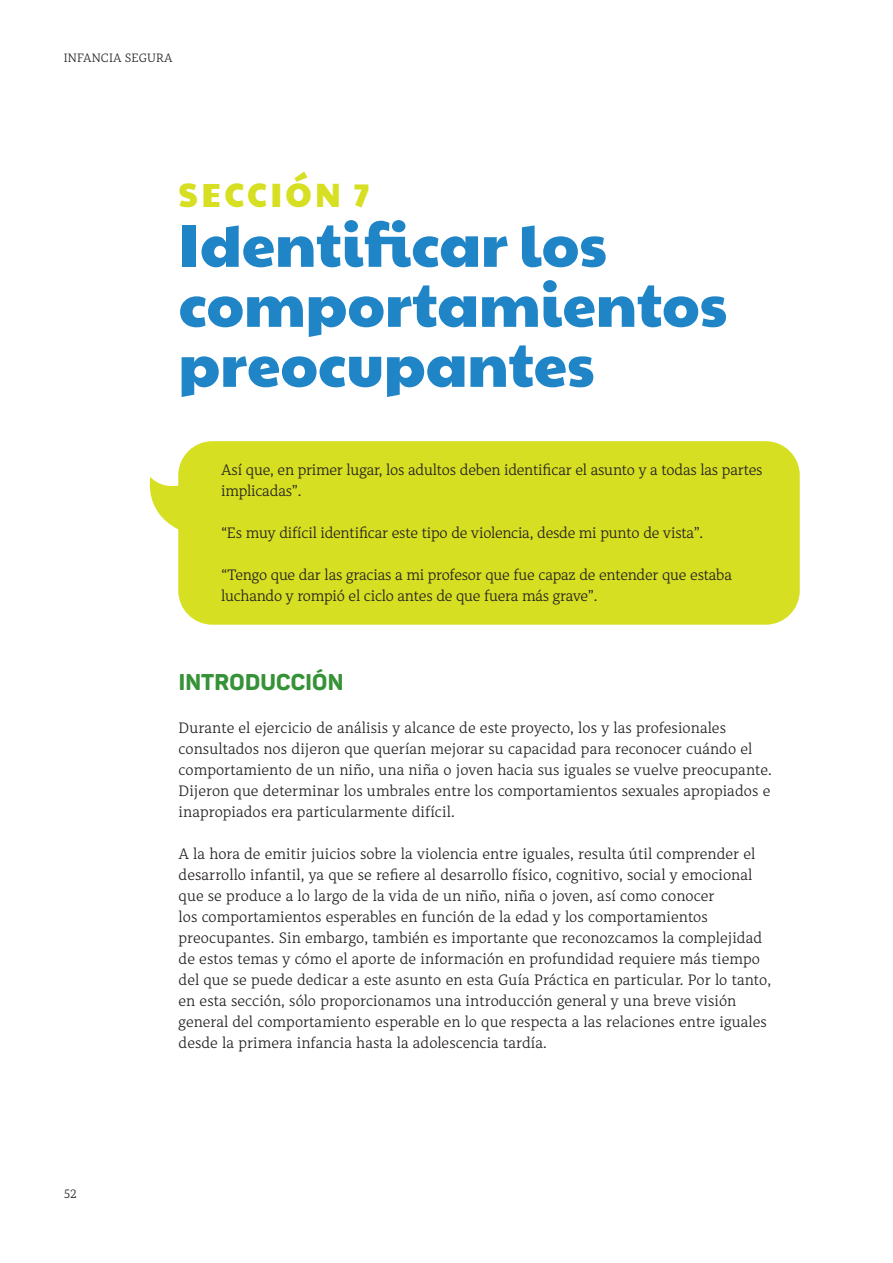
<style>
.page{position:relative;width:893px;height:1263px;background:#fff}
.page>*{position:absolute;margin:0;border:0;box-sizing:border-box;transform-origin:0 0}
.t1{font:60px/60px "Paytone One";color:#1f85c7}
.t2{font:33px "Paytone One";letter-spacing:.1em;color:#d6df21}
.t3{font:800 22.5px "Panton";letter-spacing:.01em;color:#369237}
.t4{font:300 15px/21px "Alkes";letter-spacing:.005em;color:#231f20}
.t5{font:300 15px/21px "Alkes";letter-spacing:-.015em;color:#231f20}
.t6{font:300 12px "Alkes";letter-spacing:.01em;color:#231f20}
</style>
<div class="page">
<svg style="left:149px;top:477px;width:29px;height:52px"></svg>
<div style="left:178px;top:441px;width:622px;height:184px;background:#d6df21;border-radius:34px"></div>
<p class="t6" style="left:64px;top:50px;width:110px">INFANCIA SEGURA</p>
<h2 class="t2" style="left:179px;top:165px;width:192px">SECCIÓN 7</h2>
<h1 class="t1" style="left:179px;top:210px;width:550px">Identificar los comportamientos preocupantes</h1>
<p class="t4" style="left:221px;top:459px;width:543px">Así que, en primer lugar, los adultos deben identificar el asunto y a todas las partes implicadas”.</p>
<p class="t5" style="left:221px;top:522px;width:484px">“Es muy difícil identificar este tipo de violencia, desde mi punto de vista”.</p>
<p class="t5" style="left:221px;top:564px;width:512px">“Tengo que dar las gracias a mi profesor que fue capaz de entender que estaba luchando y rompió el ciclo antes de que fuera más grave”.</p>
<p class="t6" style="left:64px;top:1186px;width:14px">52</p>
<h3 class="t3" style="left:179px;top:668px;width:166px">INTRODUCCIÓN</h3>
<p class="t4" style="left:179px;top:716px;width:595px">Durante el ejercicio de análisis y alcance de este proyecto, los y las profesionales consultados nos dijeron que querían mejorar su capacidad para reconocer cuándo el comportamiento de un niño, una niña o joven hacia sus iguales se vuelve preocupante.<br>Dijeron que determinar los umbrales entre los comportamientos sexuales apropiados e inapropiados era particularmente difícil.</p>
<p class="t4" style="left:179px;top:842px;width:594px">A la hora de emitir juicios sobre la violencia entre iguales, resulta útil comprender el desarrollo infantil, ya que se refiere al desarrollo físico, cognitivo, social y emocional que se produce a lo largo de la vida de un niño, niña o joven, así como conocer<br>los comportamientos esperables en función de la edad y los comportamientos preocupantes. Sin embargo, también es importante que reconozcamos la complejidad de estos temas y cómo el aporte de información en profundidad requiere más tiempo del que se puede dedicar a este asunto en esta Guía Práctica en particular. Por lo tanto, en esta sección, sólo proporcionamos una introducción general y una breve visión general del comportamiento esperable en lo que respecta a las relaciones entre iguales desde la primera infancia hasta la adolescencia tardía.</p>
</div>
